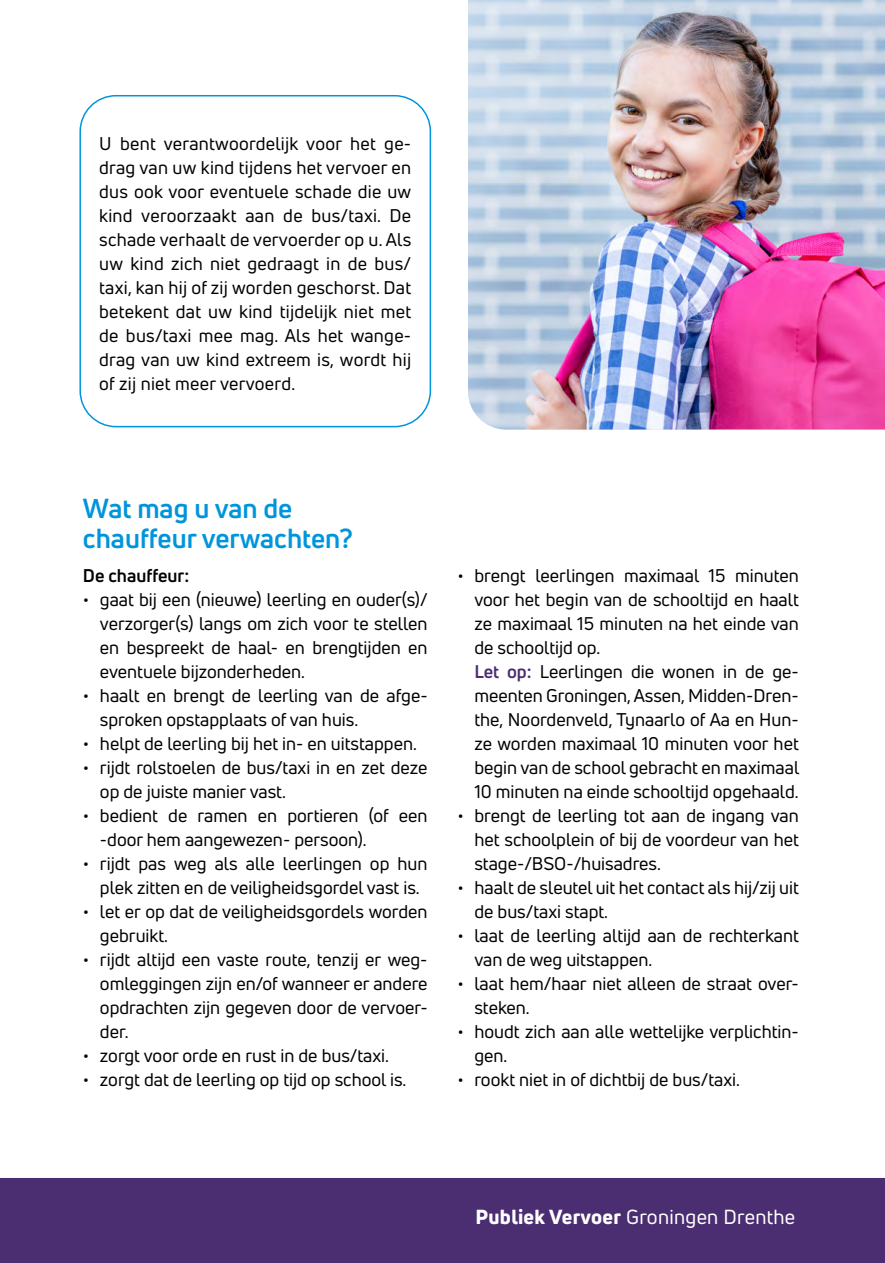
<style>
.page{position:relative;width:885px;height:1263px;background:#fff}
.page>*{position:absolute;margin:0;border:0;box-sizing:border-box;transform-origin:0 0}
.t1{font:700 27px/30px "Uni Neue";color:#0095db}
.t2{font:19.95px "Uni Neue";letter-spacing:.015em;color:#fff}
.t3{font:18px/24px "Uni Neue";color:#000}
.t4{font:700 18px "Uni Neue";color:#000}
.s1{font-weight:700;color:#4a2e71}
.s2{font-weight:800}
</style>
<div class="page">
<div style="left:0;top:1178px;width:884px;height:85px;background:#4a2e71"></div>
<img style="left:468px;top:0;width:416px;height:429px">
<div style="left:79px;top:95px;width:352px;height:332px;border:2px solid #0095db;border-radius:36px"></div>
<p class="t3" style="left:99px;top:131px;width:313px;text-align:justify">U bent verantwoordelijk voor het ge&shy;drag van uw kind tijdens het vervoer en dus ook voor eventuele schade die uw kind veroorzaakt aan de bus/taxi. De schade verhaalt de vervoerder op u. Als uw kind zich niet gedraagt in de bus/ taxi, kan hij of zij worden geschorst. Dat betekent dat uw kind tijdelijk niet met de bus/taxi mee mag. Als het wange&shy;drag van uw kind extreem is, wordt hij of zij niet meer vervoerd.</p>
<h1 class="t1" style="left:83px;top:493px;width:271px">Wat mag u van de chauffeur verwachten?</h1>
<p class="t4" style="left:83px;top:564px;width:108px">De chauffeur:</p>
<p class="t3" style="left:100px;top:587px;width:329px;text-align:justify;text-indent:-17px">• gaat bij een (nieuwe) leerling en ouder(s)/ verzorger(s) langs om zich voor te stellen en bespreekt de haal- en brengtijden en eventuele bijzonderheden.</p>
<p class="t3" style="left:100px;top:683px;width:329px;text-indent:-17px">• haalt en brengt de leerling van de afge&shy;sproken opstapplaats of van huis.</p>
<p class="t3" style="left:83px;top:731px;width:335px">• helpt de leerling bij het in- en uitstappen.</p>
<p class="t3" style="left:100px;top:755px;width:329px;text-indent:-17px">• rijdt rolstoelen de bus/taxi in en zet deze op de juiste manier vast.</p>
<p class="t3" style="left:100px;top:803px;width:329px;text-indent:-17px">• bedient de ramen en portieren (of een -door hem aangewezen- persoon).</p>
<p class="t3" style="left:83px;top:851px;width:346px;text-align:center">• rijdt pas weg als alle leerlingen op hun plek zitten en de veiligheidsgordel vast is.</p>
<p class="t3" style="left:100px;top:899px;width:329px;text-indent:-17px">• let er op dat de veiligheidsgordels worden gebruikt.</p>
<p class="t3" style="left:100px;top:947px;width:329px;text-align:justify;text-indent:-17px">• rijdt altijd een vaste route, tenzij er weg&shy;omleggingen zijn en/of wanneer er andere opdrachten zijn gegeven door de vervoer&shy;der.</p>
<p class="t3" style="left:83px;top:1043px;width:307px">• zorgt voor orde en rust in de bus/taxi.</p>
<p class="t3" style="left:83px;top:1067px;width:325px">• zorgt dat de leerling op tijd op school is.</p>
<p class="t3" style="left:474px;top:563px;width:326px;text-indent:-17px">• brengt leerlingen maximaal 15 minuten voor het begin van de schooltijd en haalt ze maximaal 15 minuten na het einde van de schooltijd op.<br><span class="s1">Let op:</span> Leerlingen die wonen in de ge&shy;meenten Groningen, Assen, Midden-Dren&shy;the, Noordenveld, Tynaarlo of Aa en Hun&shy;ze worden maximaal 10 minuten voor het begin van de school gebracht en maximaal 10 minuten na einde schooltijd opgehaald.</p>
<p class="t3" style="left:474px;top:803px;width:326px;text-align:justify;text-indent:-17px">• brengt de leerling tot aan de ingang van het schoolplein of bij de voordeur van het stage-/BSO-/huisadres.</p>
<p class="t3" style="left:474px;top:875px;width:326px;text-indent:-17px">• haalt de sleutel uit het contact als hij/zij uit de bus/taxi stapt.</p>
<p class="t3" style="left:474px;top:923px;width:326px;text-indent:-17px">• laat de leerling altijd aan de rechterkant van de weg uitstappen.</p>
<p class="t3" style="left:474px;top:971px;width:326px;text-indent:-17px">• laat hem/haar niet alleen de straat over&shy;steken.</p>
<p class="t3" style="left:474px;top:1019px;width:326px;text-indent:-17px">• houdt zich aan alle wettelijke verplichtin&shy;gen.</p>
<p class="t3" style="left:457px;top:1067px;width:284px">• rookt niet in of dichtbij de bus/taxi.</p>
<p class="t2" style="left:475px;top:1204px;width:321px"><span class="s2">Publiek Vervoer</span> Groningen Drenthe</p>
</div>
